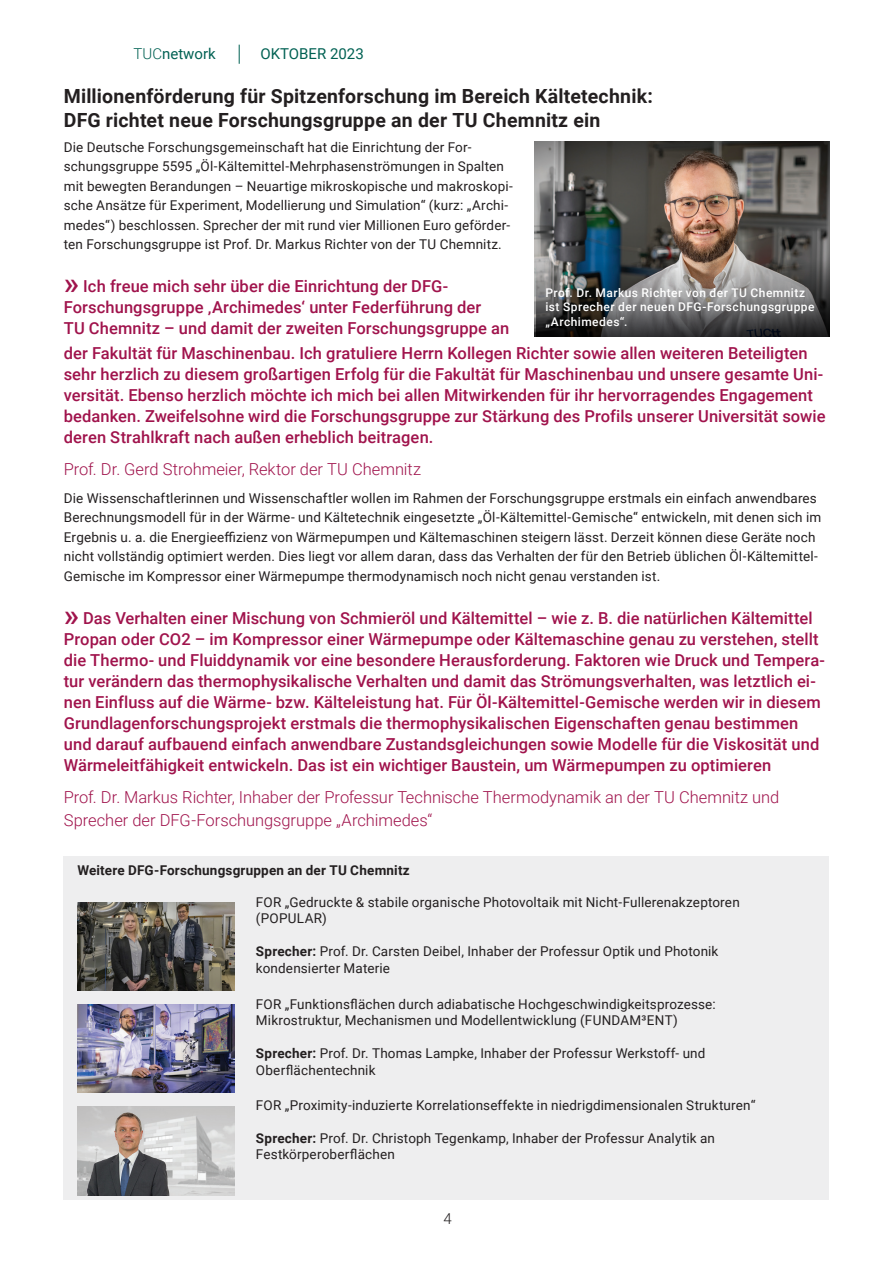
<style>
.page{position:relative;width:893px;height:1263px;background:#fff}
.page>*{position:absolute;margin:0;border:0;box-sizing:border-box;transform-origin:0 0}
.t1{font:700 19.5px/24px "Roboto";letter-spacing:.01em;color:#231f20}
.t2{font:500 16.5px/21px "Roboto";letter-spacing:.005em;color:#a0134c}
.t3{font:300 16.5px/22.5px "Roboto";color:#a0134c}
.t4{font:15px "Roboto";color:#006153}
.t5{font:300 15px "Roboto";color:#231f20}
.t6{font:13.5px/19.5px "Roboto";letter-spacing:.01em;color:#231f20}
.t7{font:700 13.5px "Roboto";letter-spacing:.015em;color:#231f20}
.t8{font:500 12px/14.4px "Roboto";letter-spacing:.04em;color:#fff}
.s1{font-weight:300}
.s2{font-size:31.5px}
.s3{font-weight:700}
</style>
<div class="page">
<svg style="left:239px;top:45px;width:1px;height:19px"></svg>
<div style="left:64px;top:856px;width:765px;height:343px;background:#eeeeef"></div>
<img style="left:534px;top:142px;width:295px;height:195px">
<img style="left:77px;top:902px;width:158px;height:88px">
<img style="left:77px;top:1004px;width:158px;height:89px">
<img style="left:77px;top:1107px;width:158px;height:88px">
<svg style="left:536px;top:244px;width:293px;height:93px;background:#5b5c5d"></svg>
<p class="t4" style="left:134px;top:43px;width:84px"><span class="s1">TUC</span>network</p>
<p class="t4" style="left:260px;top:43px;width:105px">OKTOBER 2023</p>
<h1 class="t1" style="left:64px;top:83px;width:591px">Millionenförderung für Spitzenforschung im Bereich Kältetechnik:<br>DFG richtet neue Forschungsgruppe an der TU Chemnitz ein</h1>
<p class="t6" style="left:64px;top:136px;width:450px">Die Deutsche Forschungsgemeinschaft hat die Einrichtung der For&shy;schungsgruppe 5595 „Öl-Kältemittel-Mehrphasenströmungen in Spalten mit bewegten Berandungen – Neuartige mikroskopische und makroskopi&shy;sche Ansätze für Experiment, Modellierung und Simulation“ (kurz: „Archi&shy;medes“) beschlossen. Sprecher der mit rund vier Millionen Euro geförder&shy;ten Forschungsgruppe ist Prof. Dr. Markus Richter von der TU Chemnitz.</p>
<p class="t2" style="left:64px;top:275px;width:447px"><span class="s2">»</span> Ich freue mich sehr über die Einrichtung der DFG-<br>Forschungsgruppe ‚Archimedes‘ unter Federführung der<br>TU Chemnitz – und damit der zweiten Forschungsgruppe an</p>
<p class="t8" style="left:545px;top:285px;width:271px">Prof. Dr. Markus Richter von der TU Chemnitz ist Sprecher der neuen DFG-Forschungsgruppe „Archimedes“.</p>
<p class="t2" style="left:64px;top:342px;width:763px">der Fakultät für Maschinenbau. Ich gratuliere Herrn Kollegen Richter sowie allen weiteren Beteiligten sehr herzlich zu diesem großartigen Erfolg für die Fakultät für Maschinenbau und unsere gesamte Uni&shy;versität. Ebenso herzlich möchte ich mich bei allen Mitwirkenden für ihr hervorragendes Engagement bedanken. Zweifelsohne wird die Forschungsgruppe zur Stärkung des Profils unserer Universität sowie deren Strahlkraft nach außen erheblich beitragen.</p>
<p class="t3" style="left:64px;top:457px;width:359px">Prof. Dr. Gerd Strohmeier, Rektor der TU Chemnitz</p>
<p class="t6" style="left:64px;top:487px;width:759px">Die Wissenschaftlerinnen und Wissenschaftler wollen im Rahmen der Forschungsgruppe erstmals ein einfach anwendbares Berechnungsmodell für in der Wärme- und Kältetechnik eingesetzte „Öl-Kältemittel-Gemische“ entwickeln, mit denen sich im Ergebnis u. a. die Energieeffizienz von Wärmepumpen und Kältemaschinen steigern lässt. Derzeit können diese Geräte noch nicht vollständig optimiert werden. Dies liegt vor allem daran, dass das Verhalten der für den Betrieb üblichen Öl-Kältemittel-Gemische im Kompressor einer Wärmepumpe thermodynamisch noch nicht genau verstanden ist.</p>
<p class="t2" style="left:64px;top:607px;width:763px"><span class="s2">»</span> Das Verhalten einer Mischung von Schmieröl und Kältemittel – wie z. B. die natürlichen Kältemittel Propan oder CO2 – im Kompressor einer Wärmepumpe oder Kältemaschine genau zu verstehen, stellt die Thermo- und Fluiddynamik vor eine besondere Herausforderung. Faktoren wie Druck und Tempera&shy;tur verändern das thermophysikalische Verhalten und damit das Strömungsverhalten, was letztlich ei&shy;nen Einfluss auf die Wärme- bzw. Kälteleistung hat. Für Öl-Kältemittel-Gemische werden wir in diesem Grundlagenforschungsprojekt erstmals die thermophysikalischen Eigenschaften genau bestimmen und darauf aufbauend einfach anwendbare Zustandsgleichungen sowie Modelle für die Viskosität und Wärmeleitfähigkeit entwickeln. Das ist ein wichtiger Baustein, um Wärmepumpen zu optimieren</p>
<p class="t3" style="left:64px;top:785px;width:717px">Prof. Dr. Markus Richter, Inhaber der Professur Technische Thermodynamik an der TU Chemnitz und<br>Sprecher der DFG-Forschungsgruppe „Archimedes“</p>
<p class="t7" style="left:77px;top:861px;width:334px">Weitere DFG-Forschungsgruppen an der TU Chemnitz</p>
<p class="t6" style="left:256px;top:893px;width:485px;line-height:16.5px">FOR „Gedruckte &amp; stabile organische Photovoltaik mit Nicht-Fullerenakzeptoren (POPULAR)</p>
<p class="t6" style="left:256px;top:942px;width:464px;line-height:16.5px"><span class="s3">Sprecher:</span> Prof. Dr. Carsten Deibel, Inhaber der Professur Optik und Photonik kondensierter Materie</p>
<p class="t6" style="left:256px;top:995px;width:461px;line-height:16.5px">FOR „Funktionsflächen durch adiabatische Hochgeschwindigkeitsprozesse:<br>Mikrostruktur, Mechanismen und Modellentwicklung (FUNDAM³ENT)</p>
<p class="t6" style="left:256px;top:1045px;width:451px;line-height:16.5px"><span class="s3">Sprecher:</span> Prof. Dr. Thomas Lampke, Inhaber der Professur Werkstoff- und<br>Oberflächentechnik</p>
<p class="t6" style="left:256px;top:1095px;width:501px">FOR „Proximity-induzierte Korrelationseffekte in niedrigdimensionalen Strukturen“</p>
<p class="t6" style="left:256px;top:1129px;width:461px;line-height:16.5px"><span class="s3">Sprecher:</span> Prof. Dr. Christoph Tegenkamp, Inhaber der Professur Analytik an<br>Festkörperoberflächen</p>
<p class="t5" style="left:443px;top:1208px;width:10px">4</p>
</div>
